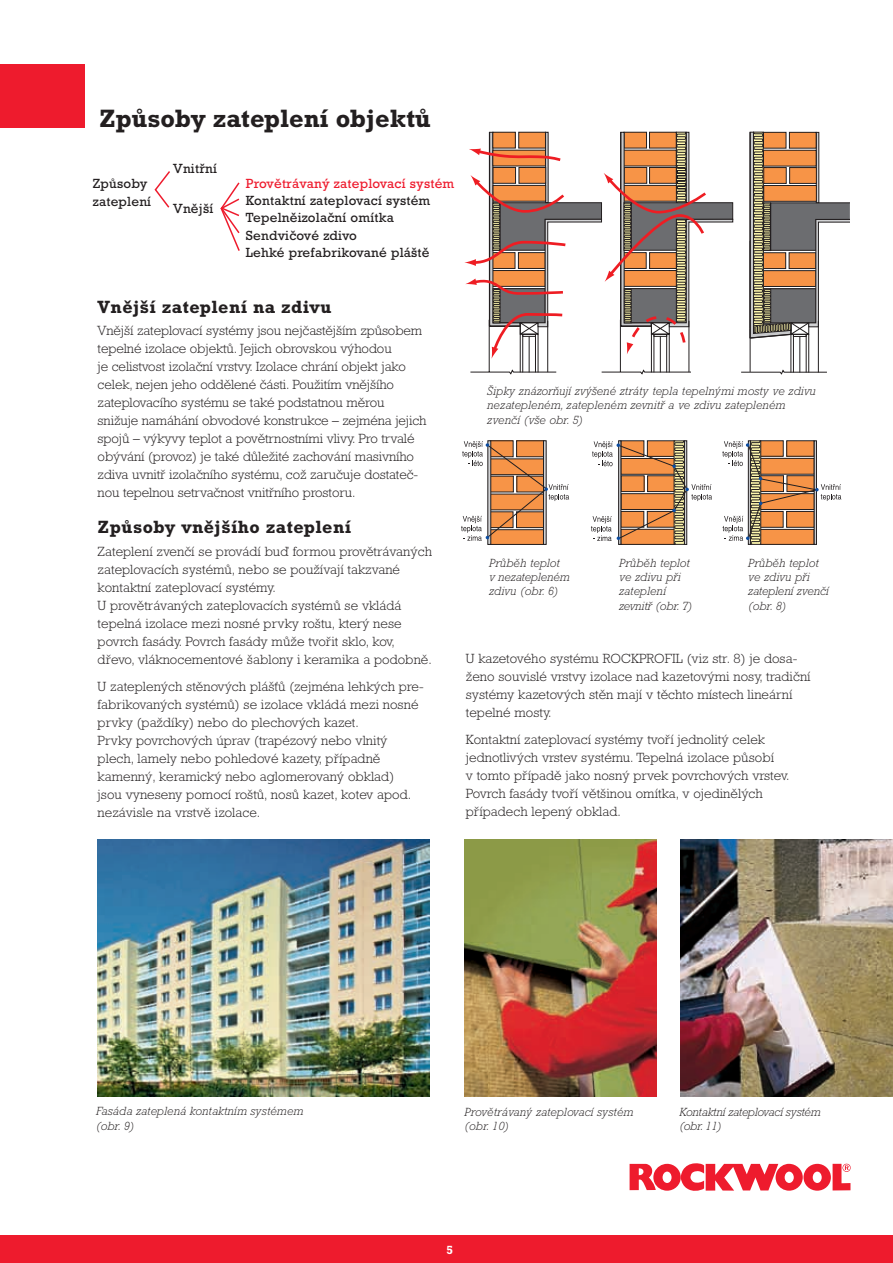
<style>
.page{position:relative;width:893px;height:1263px;background:#fff}
.page>*{position:absolute;margin:0;border:0;box-sizing:border-box;transform-origin:0 0}
.t1{font:700 25.5px "Rockwell CE";color:#231f20}
.t2{font:700 18px "Rockwell CE";letter-spacing:.025em;color:#231f20}
.t3{font:300 13.5px/18px "Rockwell CE";letter-spacing:.005em;color:#231f20}
.t4{font:13.5px/17.4px "Rockwell CE";letter-spacing:.015em;color:#231f20}
.t5{font:13.5px "Rockwell CE";letter-spacing:.015em;color:#ee1b2d}
.t6{font:italic 300 12px/14.4px "Rockwell CE";letter-spacing:.015em;color:#231f20}
.t7{font:italic 300 12px/14.4px "Rockwell CE";letter-spacing:-.01em;color:#231f20}
.t8{font:700 12px "Rockwell CE";color:#fff}
</style>
<div class="page">
<div style="left:0;top:1235px;width:893px;height:28px;background:#ee1b2d"></div>
<svg style="left:629px;top:1163px;width:221px;height:28px"></svg>
<hr style="left:750px;top:329px;width:1px;height:43px;background:#231f20">
<svg style="left:741px;top:369px;width:86px;height:6px"></svg>
<hr style="left:793px;top:334px;width:1px;height:38px;background:#231f20">
<hr style="left:806px;top:334px;width:1px;height:38px;background:#231f20">
<hr style="left:808px;top:334px;width:1px;height:38px;background:#231f20">
<hr style="left:791px;top:323px;width:1px;height:49px;background:#231f20">
<hr style="left:799px;top:336px;width:1px;height:36px;background:#231f20">
<svg style="left:749px;top:132px;width:101px;height:207px"></svg>
<div style="left:816px;top:132px;width:3px;height:71px;border:1px solid #231f20"></div>
<div style="left:764px;top:185px;width:52px;height:16px;background:#f79447"></div>
<div style="left:763px;top:185px;width:53px;height:16px;border:1px solid #231f20"></div>
<div style="left:764px;top:168px;width:22px;height:15px;background:#f79447"></div>
<div style="left:763px;top:167px;width:23px;height:17px;border:1px solid #231f20"></div>
<div style="left:790px;top:168px;width:26px;height:15px;background:#f79447"></div>
<div style="left:789px;top:167px;width:27px;height:17px;border:1px solid #231f20"></div>
<div style="left:763px;top:150px;width:53px;height:16px;background:#f79447"></div>
<div style="left:763px;top:150px;width:53px;height:16px;border:1px solid #231f20"></div>
<div style="left:763px;top:132px;width:23px;height:16px;background:#f79447"></div>
<div style="left:763px;top:132px;width:23px;height:16px;border:1px solid #231f20"></div>
<div style="left:789px;top:132px;width:27px;height:16px;background:#f79447"></div>
<div style="left:789px;top:132px;width:27px;height:16px;border:1px solid #231f20"></div>
<hr style="left:818px;top:321px;width:1px;height:51px;background:#231f20">
<svg style="left:464px;top:132px;width:269px;height:243px"></svg>
<div style="left:490px;top:530px;width:54px;height:14px;background:#f79447"></div>
<div style="left:543px;top:440px;width:3px;height:104px;border:1px solid #231f20"></div>
<div style="left:488px;top:440px;width:3px;height:105px;border:1px solid #231f20"></div>
<div style="left:684px;top:441px;width:3px;height:104px;border:1px solid #231f20"></div>
<div style="left:618px;top:440px;width:3px;height:105px;border:1px solid #231f20"></div>
<svg style="left:461px;top:441px;width:108px;height:100px"></svg>
<svg style="left:591px;top:440px;width:121px;height:104px"></svg>
<svg style="left:722px;top:440px;width:119px;height:104px"></svg>
<img style="left:98px;top:839px;width:331px;height:257px">
<img style="left:680px;top:839px;width:213px;height:257px">
<img style="left:464px;top:839px;width:192px;height:257px">
<svg style="left:154px;top:171px;width:16px;height:37px"></svg>
<svg style="left:220px;top:182px;width:20px;height:69px"></svg>
<div style="left:0;top:64px;width:85px;height:64px;background:#ee1b2d"></div>
<h1 class="t1" style="left:99px;top:104px;width:333px">Způsoby zateplení objektů</h1>
<p class="t4" style="left:93px;top:174px;width:60px;line-height:18px">Způsoby zateplení</p>
<p class="t4" style="left:173px;top:159px;width:45px">Vnitřní</p>
<p class="t4" style="left:173px;top:200px;width:42px">Vnější</p>
<p class="t4" style="left:246px;top:191px;width:186px">Kontaktní zateplovací systém<br>Tepelněizolační omítka<br>Sendvičové zdivo<br>Lehké prefabrikované pláště</p>
<p class="t5" style="left:246px;top:175px;width:210px">Provětrávaný zateplovací systém</p>
<h2 class="t2" style="left:98px;top:296px;width:235px">Vnější zateplení na zdivu</h2>
<p class="t3" style="left:98px;top:322px;width:330px">Vnější zateplovací systémy jsou nejčastějším způsobem tepelné izolace objektů. Jejich obrovskou výhodou<br>je celistvost izolační vrstvy. Izolace chrání objekt jako celek, nejen jeho oddělené části. Použitím vnějšího zateplovacího systému se také podstatnou měrou snižuje namáhání obvodové konstrukce – zejména jejich spojů – výkyvy teplot a povětrnostními vlivy. Pro trvalé obývání (provoz) je také důležité zachování masivního zdiva uvnitř izolačního systému, což zaručuje dostateč&shy;nou tepelnou setrvačnost vnitřního prostoru.</p>
<h2 class="t2" style="left:98px;top:517px;width:255px">Způsoby vnějšího zateplení</h2>
<p class="t3" style="left:98px;top:542px;width:336px">Zateplení zvenčí se provádí buď formou provětrávaných zateplovacích systémů, nebo se používají takzvané kontaktní zateplovací systémy.<br>U provětrávaných zateplovacích systémů se vkládá tepelná izolace mezi nosné prvky roštu, který nese povrch fasády. Povrch fasády může tvořit sklo, kov, dřevo, vláknocementové šablony i keramika a podobně.</p>
<p class="t3" style="left:98px;top:677px;width:328px">U zateplených stěnových plášťů (zejména lehkých pre&shy;fabrikovaných systémů) se izolace vkládá mezi nosné prvky (paždíky) nebo do plechových kazet.<br>Prvky povrchových úprav (trapézový nebo vlnitý plech, lamely nebo pohledové kazety, případně kamenný, keramický nebo aglomerovaný obklad)<br>jsou vyneseny pomocí roštů, nosů kazet, kotev apod. nezávisle na vrstvě izolace.</p>
<p class="t6" style="left:487px;top:384px;width:330px">Šipky znázorňují zvýšené ztráty tepla tepelnými mosty ve zdivu nezatepleném, zatepleném zevnitř a ve zdivu zatepleném zvenčí (vše obr. 5)</p>
<p class="t6" style="left:489px;top:555px;width:82px">Průběh teplot<br>v nezatepleném zdivu (obr. 6)</p>
<p class="t6" style="left:619px;top:555px;width:75px">Průběh teplot ve zdivu při zateplení zevnitř (obr. 7)</p>
<p class="t6" style="left:748px;top:555px;width:82px">Průběh teplot ve zdivu při zateplení zvenčí (obr. 8)</p>
<p class="t3" style="left:466px;top:650px;width:346px">U kazetového systému ROCKPROFIL (viz str. 8) je dosa&shy;ženo souvislé vrstvy izolace nad kazetovými nosy, tradiční systémy kazetových stěn mají v těchto místech lineární tepelné mosty.</p>
<p class="t3" style="left:466px;top:731px;width:325px">Kontaktní zateplovací systémy tvoří jednolitý celek jednotlivých vrstev systému. Tepelná izolace působí<br>v tomto případě jako nosný prvek povrchových vrstev.<br>Povrch fasády tvoří většinou omítka, v ojedinělých případech lepený obklad.</p>
<p class="t6" style="left:96px;top:1104px;width:209px">Fasáda zateplená kontaktním systémem (obr. 9)</p>
<p class="t6" style="left:464px;top:1104px;width:170px">Provětrávaný zateplovací systém (obr. 10)</p>
<p class="t7" style="left:679px;top:1104px;width:143px">Kontaktní zateplovací systém (obr. 11)</p>
<p class="t8" style="left:446px;top:1243px;width:8px">5</p>
</div>
